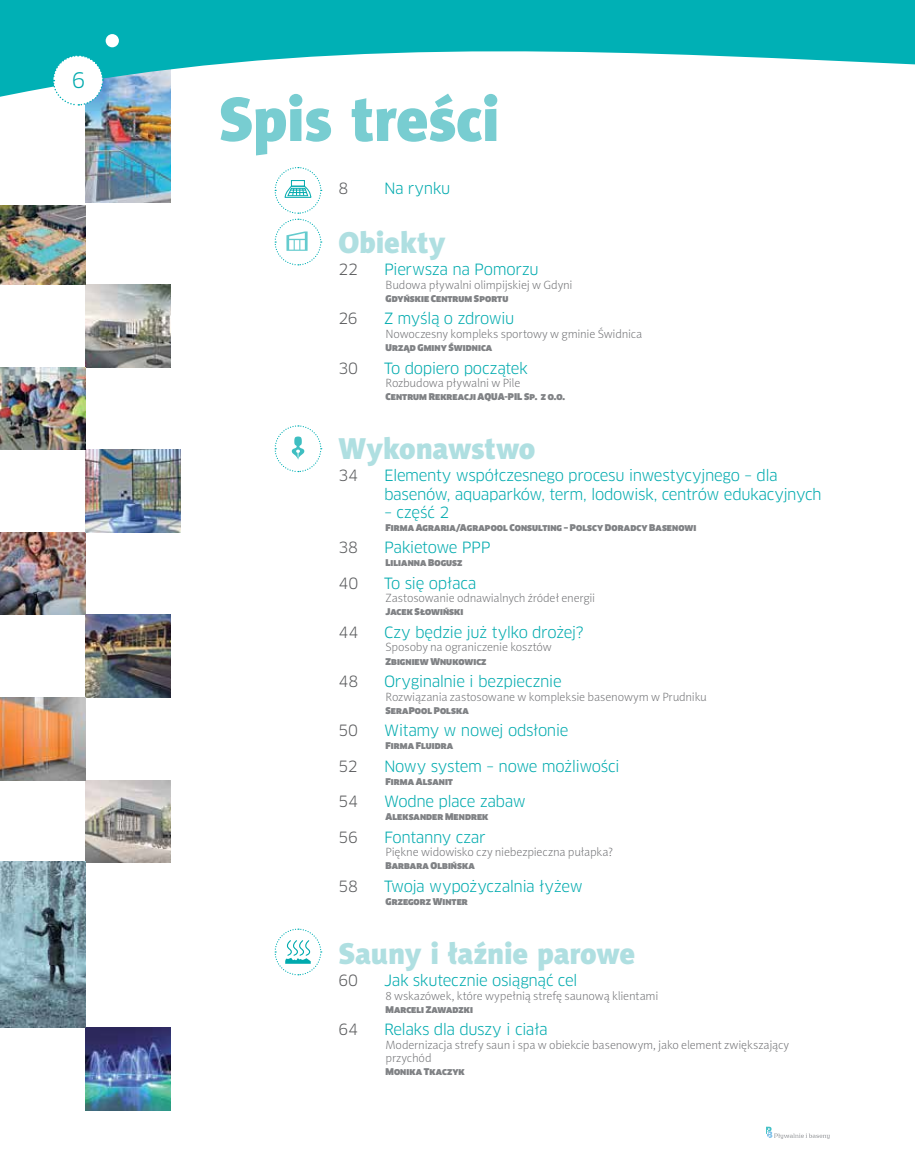
<style>
.page{position:relative;width:915px;height:1170px;background:#fff}
.page>*{position:absolute;margin:0;border:0;box-sizing:border-box;transform-origin:0 0}
.t1{font:63px "Naomi Sans EFN Black";letter-spacing:-.01em;color:#78cdd1}
.t2{font:30.3px "Naomi Sans EFN Black";letter-spacing:-.01em;color:#afdfe1}
.t3{font:21px "Clan Pro";color:#00aaae}
.t4{font:15.15px/18.1px "Clan Pro";letter-spacing:-.03em;color:#00aaae}
.t5{font:15.15px "Clan Pro";letter-spacing:-.015em;color:#58595b}
.t6{font:12.15px/13.5px "Naomi Sans EFN Thin";letter-spacing:-.01em;color:#6d6e71}
.t7{font:900 9.15px "Clan Pro";letter-spacing:.005em;color:#808285}
</style>
<div class="page">
<svg style="left:766px;top:1126px;width:63px;height:12px"></svg>
<img style="left:85px;top:137px;width:86px;height:65px">
<img style="left:85px;top:285px;width:85px;height:82px">
<img style="left:0;top:532px;width:85px;height:83px">
<img style="left:85px;top:615px;width:86px;height:82px">
<img style="left:85px;top:780px;width:86px;height:82px">
<img style="left:85px;top:1027px;width:86px;height:83px">
<img style="left:85px;top:450px;width:95px;height:82px">
<img style="left:0;top:697px;width:85px;height:83px">
<img style="left:0;top:367px;width:85px;height:83px">
<img style="left:0;top:206px;width:85px;height:79px">
<img style="left:0;top:861px;width:85px;height:166px">
<svg style="left:0;top:0;width:914px;height:137px"></svg>
<svg style="left:274px;top:425px;width:48px;height:47px"></svg>
<svg style="left:274px;top:167px;width:48px;height:99px"></svg>
<svg style="left:52px;top:32px;width:68px;height:74px"></svg>
<div style="left:63px;top:62px;width:31px;height:36px;background:#fff"></div>
<svg style="left:274px;top:928px;width:48px;height:47px"></svg>
<h3 class="t3" style="left:71px;top:68px;width:15px">6</h3>
<h1 class="t1" style="left:218px;top:82px;width:282px">Spis treści</h1>
<p class="t5" style="left:338px;top:179px;width:11px">8</p>
<p class="t4" style="left:384px;top:179px;width:68px">Na rynku</p>
<h2 class="t2" style="left:338px;top:224px;width:109px">Obiekty</h2>
<p class="t5" style="left:338px;top:261px;width:21px">22</p>
<p class="t4" style="left:384px;top:261px;width:156px">Pierwsza na Pomorzu</p>
<p class="t6" style="left:385px;top:278px;width:188px">Budowa pływalni olimpijskiej w Gdyni</p>
<p class="t7" style="left:385px;top:293px;width:124px">Gdyńskie Centrum Sportu</p>
<p class="t5" style="left:338px;top:310px;width:21px">26</p>
<p class="t4" style="left:384px;top:310px;width:132px">Z myślą o zdrowiu</p>
<p class="t6" style="left:385px;top:327px;width:258px">Nowoczesny kompleks sportowy w gminie Świdnica</p>
<p class="t7" style="left:385px;top:342px;width:108px">Urząd Gminy Świdnica</p>
<p class="t5" style="left:338px;top:359px;width:21px">30</p>
<p class="t4" style="left:384px;top:359px;width:145px">To dopiero początek</p>
<p class="t6" style="left:385px;top:376px;width:136px">Rozbudowa pływalni w Pile</p>
<p class="t7" style="left:385px;top:391px;width:181px">Centrum Rekreacji AQUA-PIL Sp. z o.o.</p>
<h2 class="t2" style="left:338px;top:430px;width:198px">Wykonawstwo</h2>
<p class="t5" style="left:338px;top:467px;width:21px">34</p>
<p class="t4" style="left:384px;top:466px;width:439px">Elementy współczesnego procesu inwestycyjnego – dla basenów, aquaparków, term, lodowisk, centrów edukacyjnych</p>
<p class="t4" style="left:384px;top:503px;width:67px">– część 2</p>
<p class="t7" style="left:385px;top:522px;width:312px">Firma Agraria/Agrapool Consulting – Polscy Doradcy Basenowi</p>
<p class="t5" style="left:338px;top:538px;width:21px">38</p>
<p class="t4" style="left:384px;top:538px;width:108px">Pakietowe PPP</p>
<p class="t7" style="left:385px;top:557px;width:78px">Lilianna Bogusz</p>
<p class="t5" style="left:338px;top:574px;width:21px">40</p>
<p class="t4" style="left:384px;top:574px;width:94px">To się opłaca</p>
<p class="t6" style="left:385px;top:591px;width:211px">Zastosowanie odnawialnych źródeł energii</p>
<p class="t7" style="left:385px;top:606px;width:79px">Jacek Słowiński</p>
<p class="t5" style="left:338px;top:623px;width:21px">44</p>
<p class="t4" style="left:384px;top:623px;width:201px">Czy będzie już tylko drożej?</p>
<p class="t6" style="left:385px;top:640px;width:168px">Sposoby na ograniczenie kosztów</p>
<p class="t7" style="left:385px;top:655px;width:102px">Zbigniew Wnukowicz</p>
<p class="t5" style="left:338px;top:672px;width:21px">48</p>
<p class="t4" style="left:384px;top:672px;width:179px">Oryginalnie i bezpiecznie</p>
<p class="t6" style="left:385px;top:689px;width:323px">Rozwiązania zastosowane w kompleksie basenowym w Prudniku</p>
<p class="t7" style="left:385px;top:704px;width:85px">SeraPool Polska</p>
<p class="t5" style="left:338px;top:721px;width:21px">50</p>
<p class="t4" style="left:384px;top:721px;width:186px">Witamy w nowej odsłonie</p>
<p class="t7" style="left:385px;top:740px;width:69px">Firma Fluidra</p>
<p class="t5" style="left:338px;top:757px;width:21px">52</p>
<p class="t4" style="left:384px;top:757px;width:237px">Nowy system – nowe możliwości</p>
<p class="t7" style="left:385px;top:776px;width:69px">Firma Alsanit</p>
<p class="t5" style="left:338px;top:792px;width:21px">54</p>
<p class="t4" style="left:384px;top:792px;width:143px">Wodne place zabaw</p>
<p class="t7" style="left:385px;top:811px;width:104px">Aleksander Mendrek</p>
<p class="t5" style="left:338px;top:828px;width:21px">56</p>
<p class="t4" style="left:384px;top:828px;width:103px">Fontanny czar</p>
<p class="t6" style="left:385px;top:845px;width:229px">Piękne widowisko czy niebezpieczna pułapka?</p>
<p class="t7" style="left:385px;top:860px;width:91px">Barbara Olbińska</p>
<p class="t5" style="left:338px;top:877px;width:21px">58</p>
<p class="t4" style="left:384px;top:877px;width:200px">Twoja wypożyczalnia łyżew</p>
<p class="t7" style="left:385px;top:896px;width:84px">Grzegorz Winter</p>
<h2 class="t2" style="left:338px;top:935px;width:298px">Sauny i łaźnie parowe</h2>
<p class="t5" style="left:338px;top:971px;width:21px">60</p>
<p class="t4" style="left:384px;top:971px;width:195px">Jak skutecznie osiągnąć cel</p>
<p class="t6" style="left:385px;top:988px;width:274px">8 wskazówek, które wypełnią strefę saunową klientami</p>
<p class="t7" style="left:385px;top:1003px;width:89px">Marceli Zawadzki</p>
<p class="t5" style="left:338px;top:1020px;width:21px">64</p>
<p class="t4" style="left:384px;top:1020px;width:165px">Relaks dla duszy i ciała</p>
<p class="t6" style="left:385px;top:1037px;width:405px">Modernizacja strefy saun i spa w obiekcie basenowym, jako element zwiększający przychód</p>
<p class="t7" style="left:385px;top:1066px;width:81px">Monika Tkaczyk</p>
</div>
